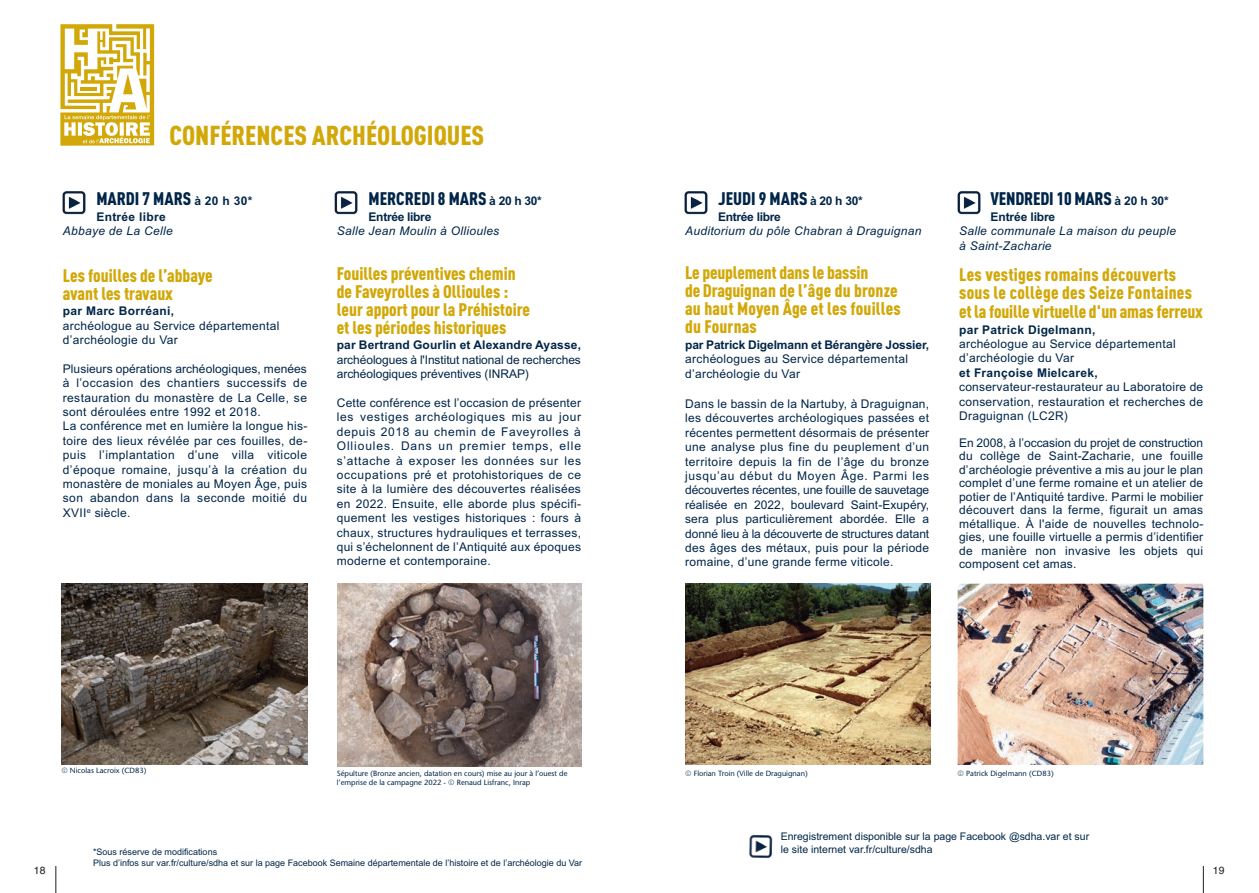
<style>
.page{position:relative;width:1259px;height:893px;background:#fff}
.page>*{position:absolute;margin:0;border:0;box-sizing:border-box;transform-origin:0 0}
.t1{font:900 27px "DIN Cond";color:#d2a808}
.t2{font:900 18px/18.6px "DIN Cond";color:#d2a808}
.t3{font:900 18px "DIN Cond";color:#002548}
.t4{font:12px/14.4px "Arial";letter-spacing:.025em;color:#002548;text-align:justify}
.t5{font:italic 12px "Arial";letter-spacing:.025em;color:#002548}
.t6{font:700 12px "Arial";letter-spacing:-.01em;color:#002548}
.t7{font:700 12px "Arial";letter-spacing:.025em;color:#002548}
.t8{font:10.5px "Arial";color:#002548}
.t9{font:10.5px "Helvetica";color:#231f20}
.t10{font:9px "Arial";color:#002548}
.t11{font:7.5px/9.4px "Stone Sans";color:#002548}
.s1{font-family:"Arial";font-weight:700;font-size:12px}
.s2{font-weight:700}
.s3{font-family:"DIN Cond"}
</style>
<div class="page">
<svg style="left:1203px;top:866px;width:1px;height:27px"></svg>
<svg style="left:56px;top:866px;width:1px;height:27px"></svg>
<svg style="left:60px;top:24px;width:94px;height:122px"></svg>
<img style="left:338px;top:584px;width:243px;height:182px">
<img style="left:685px;top:584px;width:246px;height:181px">
<img style="left:957px;top:584px;width:246px;height:181px">
<img style="left:61px;top:584px;width:246px;height:181px">
<img style="left:62px;top:191px;width:24px;height:24px">
<img style="left:749px;top:834px;width:24px;height:24px">
<img style="left:334px;top:191px;width:24px;height:24px">
<img style="left:684px;top:191px;width:24px;height:24px">
<img style="left:957px;top:191px;width:24px;height:24px">
<p class="t1" style="left:169px;top:126px;width:316px">CONFÉRENCES ARCHÉOLOGIQUES</p>
<p class="t3" style="left:96px;top:193px;width:157px">MARDI 7 MARS <span class="s1">à 20 h 30*</span></p>
<p class="t7" style="left:96px;top:212px;width:71px">Entrée libre</p>
<p class="t5" style="left:63px;top:227px;width:111px">Abbaye de La Celle</p>
<p class="t2" style="left:63px;top:267px;width:151px">Les fouilles de l’abbaye</p>
<p class="t2" style="left:63px;top:285px;width:112px">avant les travaux</p>
<p class="t7" style="left:63px;top:307px;width:113px">par Marc Borréani,</p>
<p class="t4" style="left:63px;top:319px;width:218px">archéologue au Service départemental</p>
<p class="t4" style="left:63px;top:334px;width:116px">d’archéologie du Var</p>
<p class="t4" style="left:63px;top:363px;width:246px">Plusieurs opérations archéologiques, menées à l’occasion des chantiers successifs de restauration du monastère de La Celle, se sont déroulées entre 1992 et 2018.</p>
<p class="t4" style="left:63px;top:420px;width:246px">La conférence met en lumière la longue his&shy;toire des lieux révélée par ces fouilles, de&shy;puis l’implantation d’une villa viticole d’époque romaine, jusqu’à la création du monastère de moniales au Moyen Âge, puis son abandon dans la seconde moitié du XVII<sup>e</sup> siècle.</p>
<p class="t3" style="left:368px;top:193px;width:175px">MERCREDI 8 MARS <span class="s1">à 20 h 30*</span></p>
<p class="t6" style="left:368px;top:212px;width:64px">Entrée libre</p>
<p class="t5" style="left:337px;top:227px;width:164px">Salle Jean Moulin à Ollioules</p>
<p class="t2" style="left:337px;top:266px;width:180px">Fouilles préventives chemin</p>
<p class="t2" style="left:337px;top:284px;width:173px">de Faveyrolles à Ollioules :</p>
<p class="t2" style="left:337px;top:302px;width:195px">leur apport pour la Préhistoire</p>
<p class="t2" style="left:337px;top:320px;width:171px">et les périodes historiques</p>
<p class="t4" style="left:337px;top:339px;width:246px"><span class="s2">par Bertrand Gourlin et Alexandre Ayasse, </span>archéologues à l'Institut national de recherches archéologiques préventives (INRAP)</p>
<p class="t4" style="left:337px;top:397px;width:246px">Cette conférence est l’occasion de présenter les vestiges archéologiques mis au jour depuis 2018 au chemin de Faveyrolles à Ollioules. Dans un premier temps, elle s’attache à exposer les données sur les occupations pré et protohistoriques de ce site à la lumière des découvertes réalisées en 2022. Ensuite, elle aborde plus spécifi&shy;quement les vestiges historiques : fours à chaux, structures hydrauliques et terrasses, qui s’échelonnent de l’Antiquité aux époques moderne et contemporaine.</p>
<p class="t3" style="left:718px;top:193px;width:146px">JEUDI 9 MARS <span class="s1">à 20 h 30*</span></p>
<p class="t6" style="left:718px;top:212px;width:64px">Entrée libre</p>
<p class="t5" style="left:685px;top:227px;width:238px">Auditorium du pôle Chabran à Draguignan</p>
<p class="t2" style="left:685px;top:265px;width:185px">Le peuplement dans le bassin</p>
<p class="t2" style="left:685px;top:283px;width:214px">de Draguignan de l’âge du bronze</p>
<p class="t2" style="left:685px;top:301px;width:217px">au haut Moyen Âge et les fouilles</p>
<p class="t2" style="left:685px;top:319px;width:73px">du Fournas</p>
<p class="t6" style="left:685px;top:340px;width:246px">par Patrick Digelmann et Bérangère Jossier,</p>
<p class="t4" style="left:685px;top:353px;width:224px">archéologues au Service départemental</p>
<p class="t4" style="left:685px;top:367px;width:116px">d’archéologie du Var</p>
<p class="t4" style="left:685px;top:398px;width:246px">Dans le bassin de la Nartuby, à Draguignan, les découvertes archéologiques passées et récentes permettent désormais de présenter une analyse plus fine du peuplement d’un territoire depuis la fin de l’âge du bronze jusqu’au début du Moyen Âge. Parmi les découvertes récentes, une fouille de sauvetage réalisée en 2022, boulevard Saint-Exupéry, sera plus particulièrement abordée. Elle a donné lieu à la découverte de structures datant des âges des métaux, puis pour la période romaine, d’une grande ferme viticole.</p>
<p class="t3" style="left:990px;top:193px;width:180px">VENDREDI 10 MARS <span class="s1">à 20 h 30*</span></p>
<p class="t6" style="left:990px;top:212px;width:66px">Entrée libre</p>
<p class="t5" style="left:959px;top:227px;width:218px">Salle communale La maison du peuple</p>
<p class="t5" style="left:959px;top:241px;width:94px">à Saint-Zacharie</p>
<p class="t2" style="left:959px;top:267px;width:245px">Les vestiges romains découverts sous le collège des Seize Fontaines et la fouille virtuelle d'un amas ferreux</p>
<p class="t7" style="left:959px;top:325px;width:138px">par Patrick Digelmann,</p>
<p class="t4" style="left:959px;top:338px;width:218px">archéologue au Service départemental</p>
<p class="t4" style="left:959px;top:352px;width:116px">d’archéologie du Var</p>
<p class="t7" style="left:959px;top:368px;width:140px">et Françoise Mielcarek,</p>
<p class="t4" style="left:959px;top:381px;width:246px">conservateur-restaurateur au Laboratoire de conservation, restauration et recherches de Draguignan (LC2R)</p>
<p class="t4" style="left:959px;top:437px;width:246px;line-height:13.5px">En 2008, à l’occasion du projet de construction du collège de Saint-Zacharie, une fouille d’archéologie préventive a mis au jour le plan complet d’une ferme romaine et un atelier de potier de l’Antiquité tardive. Parmi le mobilier découvert dans la ferme, figurait un amas métallique. À l'aide de nouvelles technolo&shy;gies, une fouille v irtuelle a permis d’identifier de manière non invasive les objets qui composent cet amas.</p>
<p class="t11" style="left:61px;top:767px;width:87px"><span class="s3">©</span> Nicolas Lacroix (CD83)</p>
<p class="t11" style="left:685px;top:770px;width:124px"><span class="s3">©</span> Florian Troin (Ville de Draguignan)</p>
<p class="t11" style="left:957px;top:770px;width:97px"><span class="s3">©</span> Patrick Digelmann (CD83)</p>
<p class="t11" style="left:337px;top:769px;width:232px">Sépulture (Bronze ancien, datation en cours) mise au jour à l’ouest de l’emprise de la campagne 2022 - <span class="s3">©</span> Renaud Lisfranc, Inrap</p>
<p class="t8" style="left:780px;top:833px;width:310px">Enregistrement disponible sur la page Facebook @sdha.var et sur</p>
<p class="t8" style="left:780px;top:845px;width:153px">le site internet var.fr/culture/sdha</p>
<p class="t10" style="left:93px;top:849px;width:126px">*Sous réserve de modifications</p>
<p class="t10" style="left:93px;top:860px;width:491px">Plus d’infos sur var.fr/culture/sdha et sur la page Facebook Semaine départementale de l’histoire et de l’archéologie du Var</p>
<p class="t9" style="left:34px;top:866px;width:13px">18</p>
<p class="t9" style="left:1213px;top:866px;width:13px">19</p>
</div>
